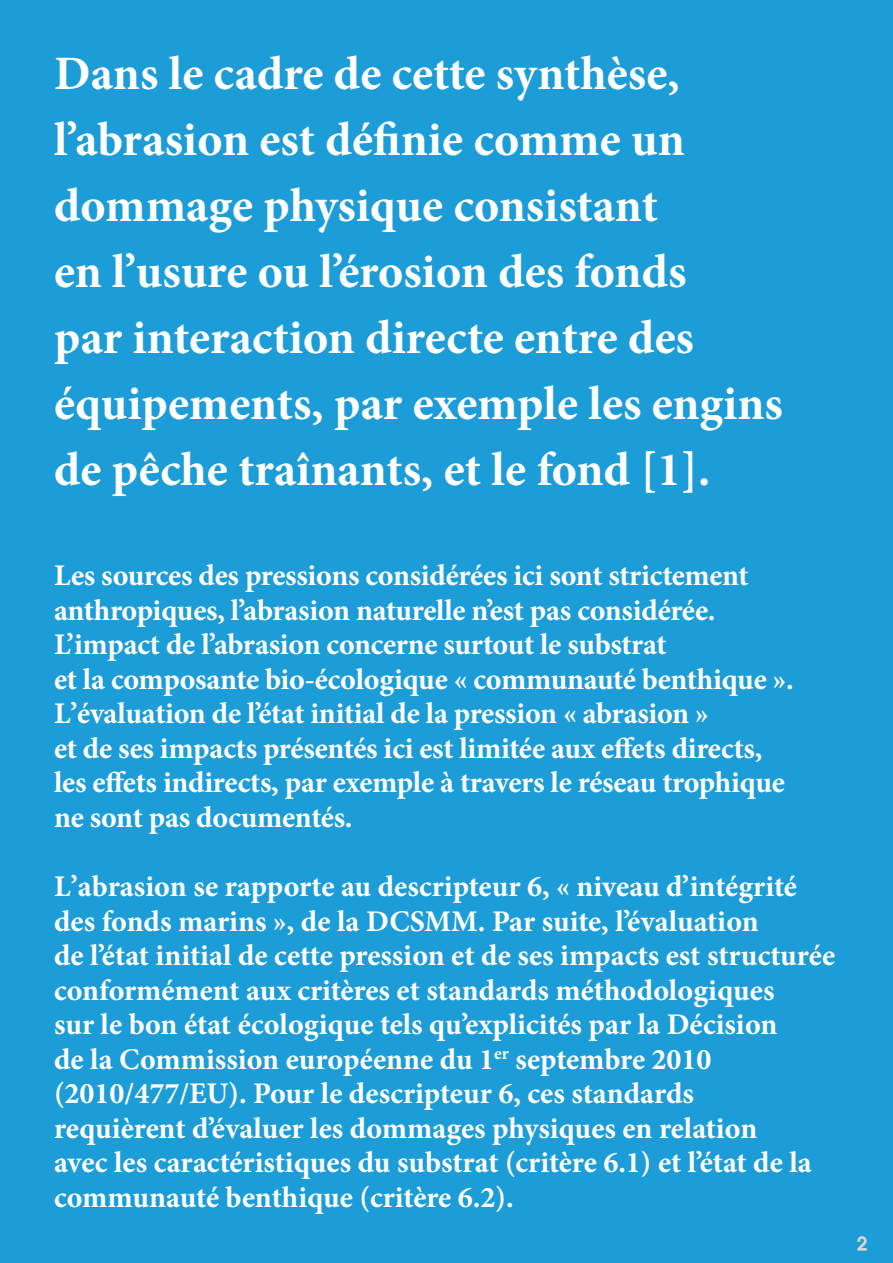
<style>
.page{position:relative;width:893px;height:1263px;background:#1d9dd8}
.page>*{position:absolute;margin:0;border:0;box-sizing:border-box;transform-origin:0 0}
.t1{font:700 48px/66px "Minion Pro";color:#fff}
.t2{font:700 30px/34.5px "Minion Pro";letter-spacing:-.005em;color:#fff}
.t3{font:500 18px "Avant Garde LT";color:#dadada}
</style>
<div class="page">
<svg style="left:857px;top:1236px;width:10px;height:15px"></svg>
<h1 class="t1" style="left:54px;top:40px;width:730px">Dans le cadre de cette synthèse, l’abrasion est définie comme un dommage physique consistant<br>en l’usure ou l’érosion des fonds<br>par interaction directe entre des équipements, par exemple les engins de pêche traînants, et le fond [1].</h1>
<p class="t2" style="left:54px;top:558px;width:741px">Les sources des pressions considérées ici sont strictement anthropiques, l’abrasion naturelle n’est pas considérée.<br>L’impact de l’abrasion concerne surtout le substrat<br>et la composante bio-écologique « communauté benthique ».<br>L’évaluation de l’état initial de la pression « abrasion »<br>et de ses impacts présentés ici est limitée aux effets directs, les effets indirects, par exemple à travers le réseau trophique ne sont pas documentés.</p>
<p class="t2" style="left:54px;top:869px;width:783px">L’abrasion se rapporte au descripteur 6, « niveau d’intégrité des fonds marins », de la DCSMM. Par suite, l’évaluation<br>de l’état initial de cette pression et de ses impacts est structurée conformément aux critères et standards méthodologiques<br>sur le bon état écologique tels qu’explicités par la Décision<br>de la Commission européenne du 1<sup>er</sup> septembre 2010 (2010/477/EU). Pour le descripteur 6, ces standards<br>requièrent d’évaluer les dommages physiques en relation<br>avec les caractéristiques du substrat (critère 6.1) et l’état de la communauté benthique (critère 6.2).</p>
<p class="t3" style="left:857px;top:1232px;width:11px">2</p>
</div>
